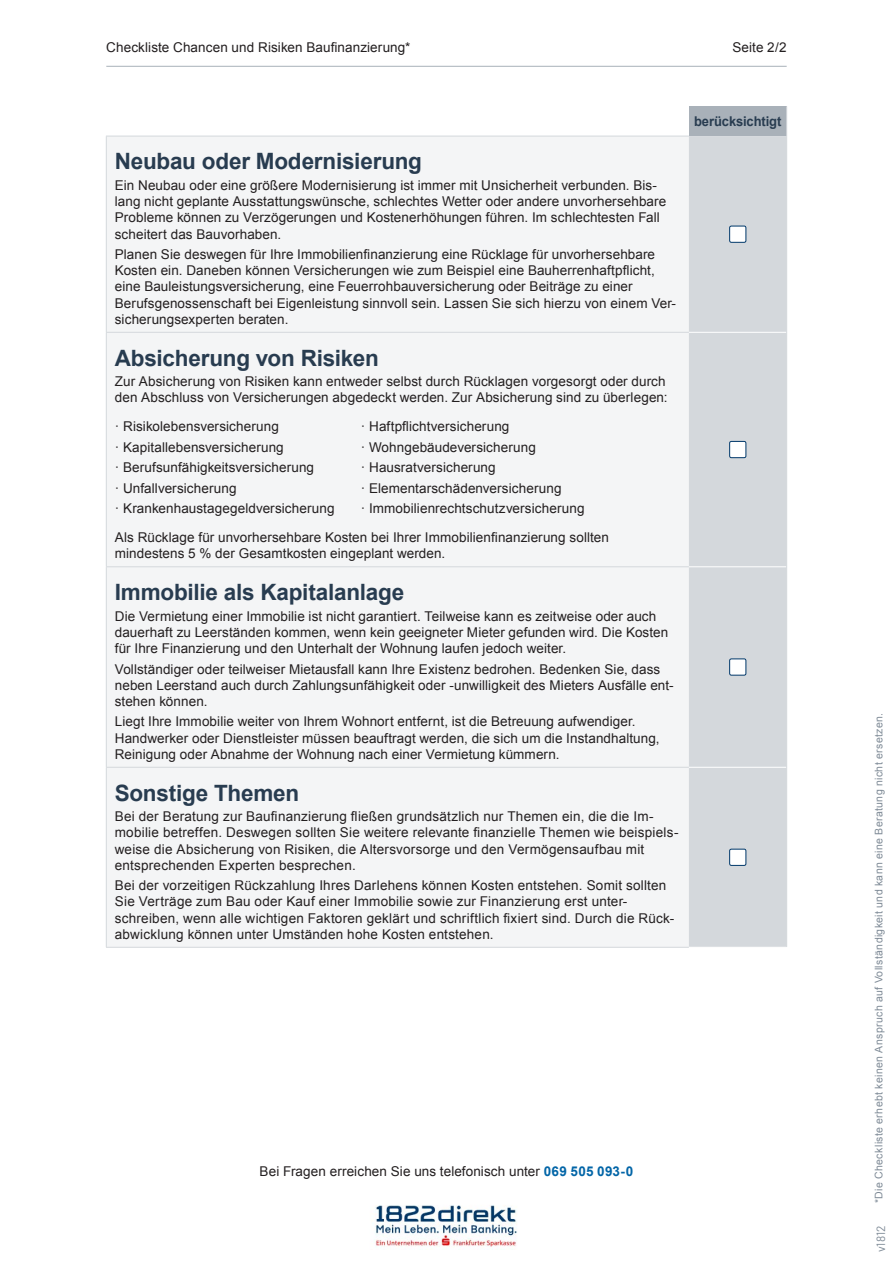
<style>
.page{position:relative;width:893px;height:1263px;background:#fff}
.page>*{position:absolute;margin:0;border:0;box-sizing:border-box;transform-origin:0 0}
.t1{font:700 22.5px "Arial";letter-spacing:-.01em;color:#283c50}
.t2{font:13.5px/16.2px "Arial";letter-spacing:.01em;color:#231f20}
.t3{font:700 13.5px "Arial";letter-spacing:-.005em;color:#283c50;scale:.96 1}
.t4{font:12px "Barlow";color:#7e8a96}
.t5{font:10.5px "Arial";letter-spacing:.035em;color:#7e8a96}
.s1{font-weight:700;color:#0265a7}
</style>
<div class="page">
<div style="left:689px;top:106px;width:98px;height:30px;background:#a9b1b9"></div>
<div style="left:107px;top:137px;width:582px;height:810px;background:#f4f5f6"></div>
<div style="left:689px;top:136px;width:97px;height:811px;background:#d4d8dc"></div>
<hr style="left:689px;top:332px;width:97px;height:1px;background:#fff">
<hr style="left:689px;top:566px;width:97px;height:1px;background:#fff">
<hr style="left:689px;top:767px;width:97px;height:1px;background:#fff">
<hr style="left:786px;top:106px;width:1px;height:30px;background:#d4d8dc">
<hr style="left:106px;top:136px;width:1px;height:196px;background:#d4d8dc">
<hr style="left:786px;top:136px;width:1px;height:196px;background:#d4d8dc">
<hr style="left:106px;top:333px;width:1px;height:233px;background:#d4d8dc">
<hr style="left:786px;top:332px;width:1px;height:235px;background:#d4d8dc">
<hr style="left:106px;top:567px;width:1px;height:200px;background:#d4d8dc">
<hr style="left:786px;top:567px;width:1px;height:200px;background:#d4d8dc">
<hr style="left:106px;top:768px;width:1px;height:179px;background:#d4d8dc">
<hr style="left:786px;top:767px;width:1px;height:180px;background:#d4d8dc">
<hr style="left:106px;top:136px;width:583px;height:1px;background:#d4d8dc">
<hr style="left:106px;top:332px;width:583px;height:1px;background:#d4d8dc">
<hr style="left:106px;top:566px;width:583px;height:1px;background:#d4d8dc">
<hr style="left:106px;top:767px;width:583px;height:1px;background:#d4d8dc">
<hr style="left:106px;top:947px;width:583px;height:1px;background:#d4d8dc">
<div style="left:730px;top:226px;width:16px;height:16px;background:#fff;border-radius:2px"></div>
<div style="left:729px;top:226px;width:17px;height:17px;border:1px solid #00386a;border-radius:2px"></div>
<div style="left:730px;top:441px;width:16px;height:17px;background:#fff;border-radius:2px"></div>
<div style="left:729px;top:441px;width:17px;height:17px;border:1px solid #00386a;border-radius:2px"></div>
<div style="left:730px;top:659px;width:16px;height:16px;background:#fff;border-radius:2px"></div>
<div style="left:729px;top:658px;width:17px;height:17px;border:1px solid #00386a;border-radius:2px"></div>
<div style="left:730px;top:849px;width:16px;height:16px;background:#fff;border-radius:2px"></div>
<div style="left:729px;top:849px;width:17px;height:17px;border:1px solid #00386a;border-radius:2px"></div>
<hr style="left:106px;top:66px;width:681px;height:1px;background:#a9b1b9">
<img style="left:375px;top:1205px;width:142px;height:45px">
<p class="t2" style="left:106px;top:40px;width:306px">Checkliste Chancen und Risiken Baufinanzierung*</p>
<p class="t2" style="left:732px;top:40px;width:56px">Seite 2/2</p>
<p class="t1" style="left:115px;top:147px;width:309px">Neubau oder Modernisierung</p>
<p class="t2" style="left:115px;top:177px;width:553px">Ein Neubau oder eine größere Modernisierung ist immer mit Unsicherheit verbunden. Bis&shy;lang nicht geplante Ausstattungswünsche, schlechtes Wetter oder andere unvorhersehbare Probleme können zu Verzögerungen und Kostenerhöhungen führen. Im schlechtesten Fall scheitert das Bauvorhaben.</p>
<p class="t2" style="left:115px;top:246px;width:563px">Planen Sie deswegen für Ihre Immobilienfinanzierung eine Rücklage für unvorhersehbare Kosten ein. Daneben können Versicherungen wie zum Beispiel eine Bauherrenhaftpflicht, eine Bauleistungsversicherung, eine Feuerrohbauversicherung oder Beiträge zu einer Berufsgenossenschaft bei Eigenleistung sinnvoll sein. Lassen Sie sich hierzu von einem Ver&shy;sicherungsexperten beraten.</p>
<p class="t1" style="left:115px;top:343px;width:265px">Absicherung von Risiken</p>
<p class="t2" style="left:115px;top:373px;width:554px">Zur Absicherung von Risiken kann entweder selbst durch Rücklagen vorgesorgt oder durch den Abschluss von Versicherungen abgedeckt werden. Zur Absicherung sind zu überlegen:</p>
<p class="t2" style="left:115px;top:419px;width:166px">· Risikolebensversicherung</p>
<p class="t2" style="left:361px;top:419px;width:150px">· Haftpflichtversicherung</p>
<p class="t2" style="left:115px;top:439px;width:170px">· Kapitallebensversicherung</p>
<p class="t2" style="left:361px;top:439px;width:177px">· Wohngebäudeversicherung</p>
<p class="t2" style="left:115px;top:459px;width:201px">· Berufsunfähigkeitsversicherung</p>
<p class="t2" style="left:361px;top:459px;width:136px">· Hausratversicherung</p>
<p class="t2" style="left:115px;top:480px;width:123px">· Unfallversicherung</p>
<p class="t2" style="left:361px;top:480px;width:202px">· Elementarschädenversicherung</p>
<p class="t2" style="left:115px;top:500px;width:221px">· Krankenhaustagegeldversicherung</p>
<p class="t2" style="left:361px;top:500px;width:225px">· Immobilienrechtschutzversicherung</p>
<p class="t2" style="left:115px;top:529px;width:496px">Als Rücklage für unvorhersehbare Kosten bei Ihrer Immobilienfinanzierung sollten mindestens 5 % der Gesamtkosten eingeplant werden.</p>
<p class="t1" style="left:115px;top:577px;width:291px">Immobilie als Kapitalanlage</p>
<p class="t2" style="left:115px;top:608px;width:555px">Die Vermietung einer Immobilie ist nicht garantiert. Teilweise kann es zeitweise oder auch dauerhaft zu Leerständen kommen, wenn kein geeigneter Mieter gefunden wird. Die Kosten für Ihre Finanzierung und den Unterhalt der Wohnung laufen jedoch weiter.</p>
<p class="t2" style="left:115px;top:661px;width:560px">Vollständiger oder teilweiser Mietausfall kann Ihre Existenz bedrohen. Bedenken Sie, dass neben Leerstand auch durch Zahlungsunfähigkeit oder -unwilligkeit des Mieters Ausfälle ent&shy;stehen können.</p>
<p class="t2" style="left:115px;top:714px;width:546px">Liegt Ihre Immobilie weiter von Ihrem Wohnort entfernt, ist die Betreuung aufwendiger.<br>Handwerker oder Dienstleister müssen beauftragt werden, die sich um die Instandhaltung,<br>Reinigung oder Abnahme der Wohnung nach einer Vermietung kümmern.</p>
<p class="t1" style="left:115px;top:778px;width:186px">Sonstige Themen</p>
<p class="t2" style="left:115px;top:808px;width:565px">Bei der Beratung zur Baufinanzierung fließen grundsätzlich nur Themen ein, die die Im&shy;mobilie betreffen. Deswegen sollten Sie weitere relevante finanzielle Themen wie beispiels&shy;weise die Absicherung von Risiken, die Altersvorsorge und den Vermögensaufbau mit entsprechenden Experten besprechen.</p>
<p class="t2" style="left:115px;top:877px;width:561px">Bei der vorzeitigen Rückzahlung Ihres Darlehens können Kosten entstehen. Somit sollten Sie Verträge zum Bau oder Kauf einer Immobilie sowie zur Finanzierung erst unter&shy;schreiben, wenn alle wichtigen Faktoren geklärt und schriftlich fixiert sind. Durch die Rück&shy;abwicklung können unter Umständen hohe Kosten entstehen.</p>
<p class="t3" style="left:694px;top:112px;width:93px">berücksichtigt</p>
<p class="t2" style="left:260px;top:1163px;width:375px">Bei Fragen erreichen Sie uns telefonisch unter <span class="s1">069 505 093-0</span></p>
<p class="t5" style="left:872px;top:1203px;width:492px;rotate:-90deg">*Die Checkliste erhebt keinen Anspruch auf Vollständigkeit und kann eine Beratung nicht ersetzen.</p>
<p class="t4" style="left:872px;top:1252px;width:28px;rotate:-90deg">v1812</p>
</div>
